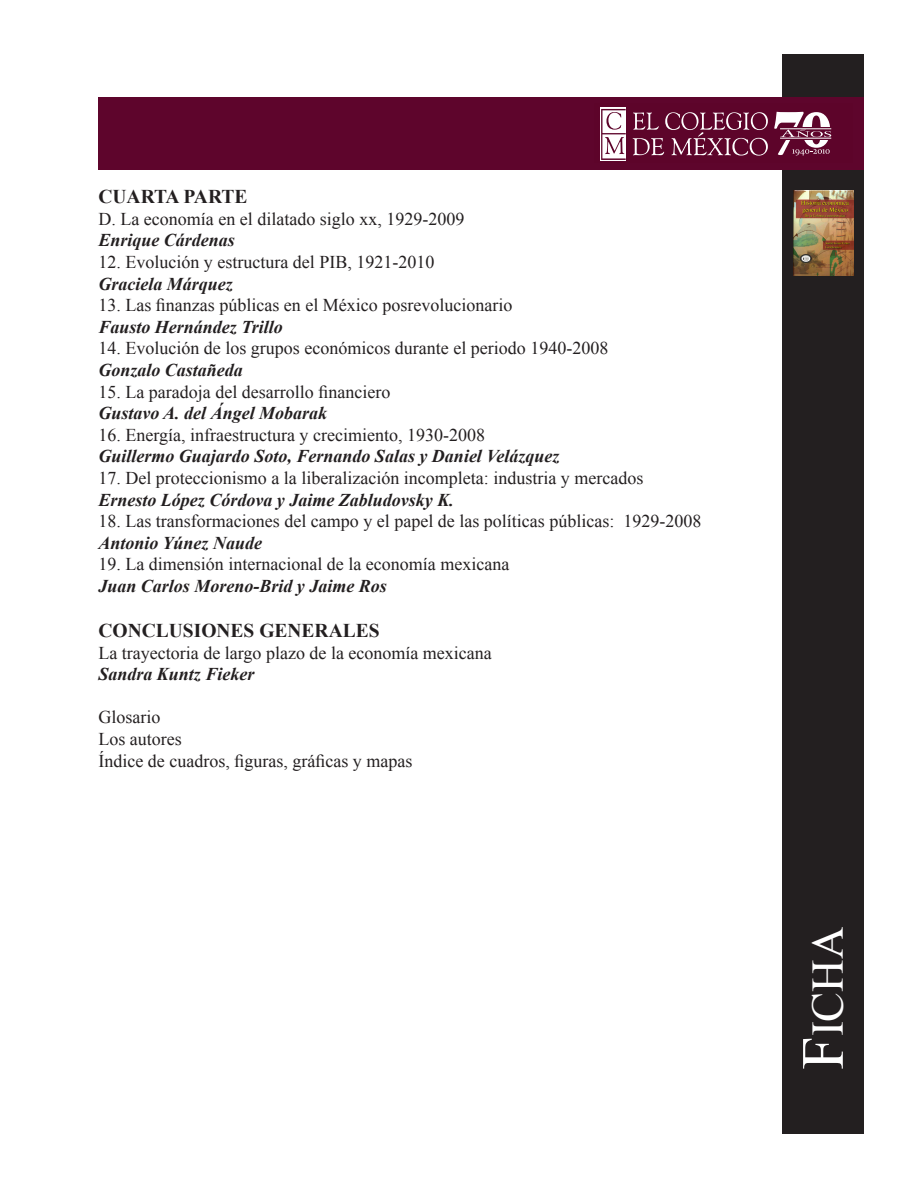
<style>
.page{position:relative;width:918px;height:1188px;background:#fff}
.page>*{position:absolute;margin:0;border:0;box-sizing:border-box;transform-origin:0 0}
.t1{font:45px "Times New Roman";color:#fff}
.stit2{font:700 19.5px "Times New Roman";color:#231f20}
.t2{font:18px "Times New Roman";color:#231f20}
.Autor{font:italic 700 18px "Times New Roman";color:#231f20}
.s1{font-size:60px}
</style>
<div class="page">
<div style="left:782px;top:54px;width:82px;height:1080px;background:#231f20"></div>
<div style="left:98px;top:97px;width:766px;height:72px;background:#5e052c"></div>
<svg style="left:633px;top:112px;width:135px;height:44px"></svg>
<div style="left:600px;top:108px;width:26px;height:53px;background:#fff"></div>
<svg style="left:601px;top:109px;width:25px;height:51px"></svg>
<svg style="left:774px;top:112px;width:57px;height:44px"></svg>
<hr style="left:780px;top:138px;width:51px;height:1px;background:#fcfbfc">
<hr style="left:780px;top:128px;width:51px;height:1px;background:#fcfbfc">
<img style="left:794px;top:190px;width:60px;height:85px">
<p class="stit2" style="left:98px;top:183px;width:151px">CUARTA PARTE</p>
<p class="t2" style="left:98px;top:207px;width:367px">D. La economía en el dilatado siglo xx, 1929-2009</p>
<p class="Autor" style="left:98px;top:228px;width:138px">Enrique Cárdenas</p>
<p class="t2" style="left:98px;top:250px;width:337px">12. Evolución y estructura del PIB, 1921-2010</p>
<p class="Autor" style="left:98px;top:271px;width:136px">Graciela Márquez</p>
<p class="t2" style="left:98px;top:293px;width:415px">13. Las finanzas públicas en el México posrevolucionario</p>
<p class="Autor" style="left:98px;top:314px;width:186px">Fausto Hernández Trillo</p>
<p class="t2" style="left:98px;top:336px;width:511px">14. Evolución de los grupos económicos durante el periodo 1940-2008</p>
<p class="Autor" style="left:98px;top:358px;width:146px">Gonzalo Castañeda</p>
<p class="t2" style="left:98px;top:380px;width:293px">15. La paradoja del desarrollo financiero</p>
<p class="Autor" style="left:98px;top:401px;width:230px">Gustavo A. del Ángel Mobarak</p>
<p class="t2" style="left:98px;top:423px;width:388px">16. Energía, infraestructura y crecimiento, 1930-2008</p>
<p class="Autor" style="left:98px;top:444px;width:463px">Guillermo Guajardo Soto, Fernando Salas y Daniel Velázquez</p>
<p class="t2" style="left:98px;top:466px;width:546px">17. Del proteccionismo a la liberalización incompleta: industria y mercados</p>
<p class="Autor" style="left:98px;top:487px;width:357px">Ernesto López Córdova y Jaime Zabludovsky K.</p>
<p class="t2" style="left:98px;top:509px;width:604px">18. Las transformaciones del campo y el papel de las políticas públicas: 1929-2008</p>
<p class="Autor" style="left:98px;top:530px;width:165px">Antonio Yúnez Naude</p>
<p class="t2" style="left:98px;top:552px;width:412px">19. La dimensión internacional de la economía mexicana</p>
<p class="Autor" style="left:98px;top:574px;width:290px">Juan Carlos Moreno-Brid y Jaime Ros</p>
<p class="stit2" style="left:98px;top:617px;width:283px">CONCLUSIONES GENERALES</p>
<p class="t2" style="left:98px;top:641px;width:395px">La trayectoria de largo plazo de la economía mexicana</p>
<p class="Autor" style="left:98px;top:662px;width:158px">Sandra Kuntz Fieker</p>
<p class="t2" style="left:98px;top:705px;width:63px">Glosario</p>
<p class="t2" style="left:98px;top:727px;width:85px">Los autores</p>
<p class="t2" style="left:98px;top:749px;width:315px">Índice de cuadros, figuras, gráficas y mapas</p>
<h1 class="t1" style="left:798px;top:1070px;width:144px;rotate:-90deg"><span class="s1">F</span>ICHA</h1>
</div>
